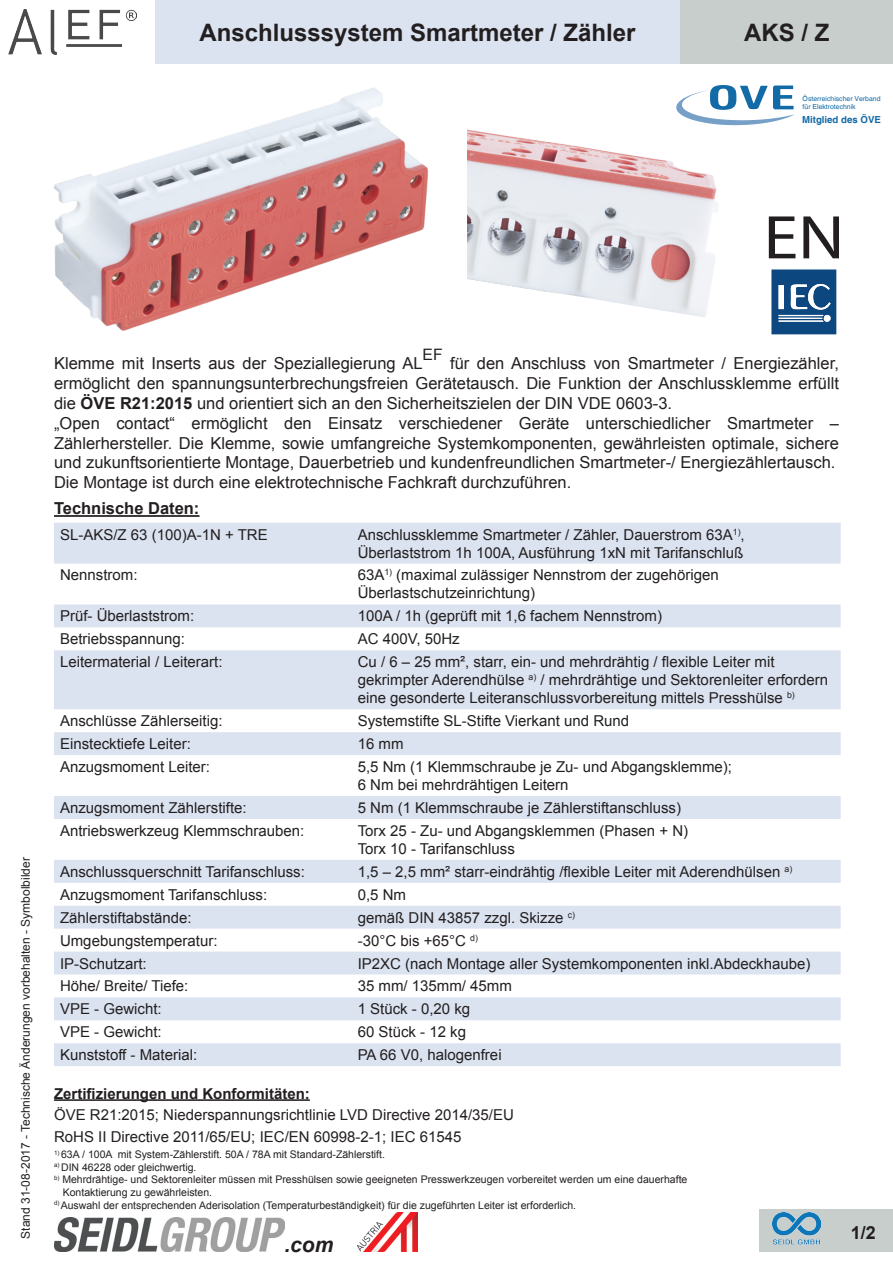
<style>
.page{position:relative;width:893px;height:1263px;background:#fff}
.page>*{position:absolute;margin:0;border:0;box-sizing:border-box;transform-origin:0 0}
.t1{font:700 24px "Arial";color:#231f20}
.t2{font:italic 700 21px "Arial";color:#231f20}
.t3{font:700 18px "Arial";color:#231f20}
.t4{font:16.5px/19.8px "Arial";color:#231f20;text-align:justify}
.t5{font:700 16.5px "Arial";color:#231f20}
.t6{font:15.75px "Arial";color:#231f20}
.t7{font:15px/18px "Arial";color:#231f20}
.t8{font:700 15px "Arial";color:#231f20}
.t9{font:12px "Arial";color:#231f20}
.t10{font:10.5px "Arial";color:#231f20}
.t11{font:700 9.6px "Helvetica";color:#126aa6}
.t12{font:6.9px/8.2px "Helvetica";color:#126aa6}
.s1{font-weight:700}
</style>
<div class="page">
<div style="left:155px;top:0;width:525px;height:64px;background:#dbe3f0"></div>
<div style="left:680px;top:0;width:213px;height:64px;background:#c7cecc"></div>
<div style="left:760px;top:1209px;width:133px;height:42px;background:#c7cecc"></div>
<svg style="left:54px;top:523px;width:787px;height:543px;fill:#dbe3f0"></svg>
<hr style="left:54px;top:515px;width:145px;height:2px;background:#231f20">
<hr style="left:54px;top:1099px;width:256px;height:2px;background:#231f20">
<img style="left:773px;top:1213px;width:48px;height:32px">
<img style="left:54px;top:1217px;width:230px;height:34px">
<svg style="left:721px;top:85px;width:73px;height:40px"></svg>
<svg style="left:769px;top:216px;width:26px;height:42px"></svg>
<svg style="left:803px;top:216px;width:36px;height:42px"></svg>
<svg style="left:771px;top:269px;width:66px;height:66px;background:#3e6c99"></svg>
<img style="left:357px;top:1212px;width:60px;height:40px">
<img style="left:9px;top:9px;width:127px;height:45px">
<img style="left:54px;top:87px;width:374px;height:244px">
<img style="left:468px;top:85px;width:253px;height:232px">
<p class="t1" style="left:199px;top:16px;width:438px">Anschlusssystem Smartmeter / Zähler</p>
<p class="t1" style="left:744px;top:16px;width:87px">AKS / Z</p>
<p class="t12" style="left:803px;top:94px;width:79px">Österreichischer Verband für Elektrotechnik</p>
<p class="t11" style="left:802px;top:114px;width:80px">Mitglied des ÖVE</p>
<p class="t9" style="left:18px;top:1238px;width:383px;rotate:-90deg">Stand 31-08-2017 - Technische Änderungen vorbehalten - Symbolbilder</p>
<p class="t6" style="left:423px;top:345px;width:22px">EF</p>
<p class="t4" style="left:54px;top:354px;width:786px;text-indent:396px">für den Anschluss von Smartmeter / Energiezähler, ermöglicht den spannungsunterbrechungsfreien Gerätetausch. Die Funktion der Anschlussklemme erfüllt die <span class="s1">ÖVE R21:2015</span> und orientiert sich an den Sicherheitszielen der DIN VDE 0603-3.</p>
<p class="t4" style="left:54px;top:413px;width:786px">„Open contact“ ermöglicht den Einsatz verschiedener Geräte unterschiedlicher Smartmeter – Zählerhersteller. Die Klemme, sowie umfangreiche Systemkomponenten, gewährleisten optimale, sichere und zukunftsorientierte Montage, Dauerbetrieb und kundenfreundlichen Smartmeter-/ Energiezählertausch.</p>
<p class="t4" style="left:54px;top:473px;width:519px">Die Montage ist durch eine elektrotechnische Fachkraft durchzuführen.</p>
<p class="t7" style="left:60px;top:525px;width:209px">SL-AKS/Z 63 (100)A-1N + TRE</p>
<p class="t7" style="left:358px;top:525px;width:389px">Anschlussklemme Smartmeter / Zähler, Dauerstrom 63A<sup>1)</sup>,</p>
<p class="t7" style="left:358px;top:543px;width:387px">Überlaststrom 1h 100A, Ausführung 1xN mit Tarifanschluß</p>
<p class="t7" style="left:60px;top:566px;width:79px">Nennstrom:</p>
<p class="t7" style="left:358px;top:566px;width:363px">63A<sup>1)</sup> (maximal zulässiger Nennstrom der zugehörigen</p>
<p class="t7" style="left:358px;top:584px;width:179px">Überlastschutzeinrichtung)</p>
<p class="t7" style="left:60px;top:607px;width:136px">Prüf- Überlaststrom:</p>
<p class="t7" style="left:358px;top:607px;width:306px">100A / 1h (geprüft mit 1,6 fachem Nennstrom)</p>
<p class="t7" style="left:60px;top:630px;width:127px">Betriebsspannung:</p>
<p class="t7" style="left:358px;top:630px;width:104px">AC 400V, 50Hz</p>
<p class="t7" style="left:60px;top:653px;width:164px">Leitermaterial / Leiterart:</p>
<p class="t7" style="left:358px;top:653px;width:418px">Cu / 6 – 25 mm², starr, ein- und mehrdrähtig / flexible Leiter mit</p>
<p class="t7" style="left:358px;top:671px;width:472px">gekrimpter Aderendhülse <sup>a)</sup> / mehrdrähtige und Sektorenleiter erfordern eine gesonderte Leiteranschlussvorbereitung mittels Presshülse <sup>b)</sup></p>
<p class="t7" style="left:60px;top:712px;width:164px">Anschlüsse Zählerseitig:</p>
<p class="t7" style="left:358px;top:712px;width:273px">Systemstifte SL-Stifte Vierkant und Rund</p>
<p class="t7" style="left:60px;top:735px;width:132px">Einstecktiefe Leiter:</p>
<p class="t7" style="left:358px;top:735px;width:47px">16 mm</p>
<p class="t7" style="left:60px;top:758px;width:152px">Anzugsmoment Leiter:</p>
<p class="t7" style="left:358px;top:758px;width:376px">5,5 Nm (1 Klemmschraube je Zu- und Abgangsklemme);</p>
<p class="t7" style="left:358px;top:776px;width:212px">6 Nm bei mehrdrähtigen Leitern</p>
<p class="t7" style="left:60px;top:799px;width:188px">Anzugsmoment Zählerstifte:</p>
<p class="t7" style="left:358px;top:799px;width:325px">5 Nm (1 Klemmschraube je Zählerstiftanschluss)</p>
<p class="t7" style="left:60px;top:822px;width:246px">Antriebswerkzeug Klemmschrauben:</p>
<p class="t7" style="left:358px;top:822px;width:332px">Torx 25 - Zu- und Abgangsklemmen (Phasen + N)</p>
<p class="t7" style="left:358px;top:840px;width:159px">Torx 10 - Tarifanschluss</p>
<p class="t7" style="left:60px;top:863px;width:246px">Anschlussquerschnitt Tarifanschluss:</p>
<p class="t7" style="left:358px;top:863px;width:436px">1,5 – 2,5 mm² starr-eindrähtig /flexible Leiter mit Aderendhülsen <sup>a)</sup></p>
<p class="t7" style="left:60px;top:886px;width:209px">Anzugsmoment Tarifanschluss:</p>
<p class="t7" style="left:358px;top:886px;width:50px">0,5 Nm</p>
<p class="t7" style="left:60px;top:908px;width:133px">Zählerstiftabstände:</p>
<p class="t7" style="left:358px;top:908px;width:219px">gemäß DIN 43857 zzgl. Skizze <sup>c)</sup></p>
<p class="t7" style="left:60px;top:931px;width:159px">Umgebungstemperatur:</p>
<p class="t7" style="left:358px;top:931px;width:122px">-30°C bis +65°C <sup>d)</sup></p>
<p class="t7" style="left:60px;top:954px;width:88px">IP-Schutzart:</p>
<p class="t7" style="left:358px;top:954px;width:454px">IP2XC (nach Montage aller Systemkomponenten inkl.Abdeckhaube)</p>
<p class="t7" style="left:60px;top:977px;width:130px">Höhe/ Breite/ Tiefe:</p>
<p class="t7" style="left:358px;top:977px;width:156px">35 mm/ 135mm/ 45mm</p>
<p class="t7" style="left:60px;top:1000px;width:103px">VPE - Gewicht:</p>
<p class="t7" style="left:358px;top:1000px;width:114px">1 Stück - 0,20 kg</p>
<p class="t7" style="left:60px;top:1023px;width:103px">VPE - Gewicht:</p>
<p class="t7" style="left:358px;top:1023px;width:110px">60 Stück - 12 kg</p>
<p class="t7" style="left:60px;top:1046px;width:139px">Kunststoff - Material:</p>
<p class="t7" style="left:358px;top:1046px;width:145px">PA 66 V0, halogenfrei</p>
<p class="t4" style="left:54px;top:354px;width:370px">Klemme mit Inserts aus der Speziallegierung AL</p>
<p class="t5" style="left:54px;top:497px;width:147px">Technische Daten:</p>
<p class="t8" style="left:54px;top:1083px;width:257px">Zertifizierungen und Konformitäten:</p>
<p class="t7" style="left:54px;top:1106px;width:461px">ÖVE R21:2015; Niederspannungsrichtlinie LVD Directive 2014/35/EU</p>
<p class="t7" style="left:54px;top:1128px;width:409px">RoHS II Directive 2011/65/EU; IEC/EN 60998-2-1; IEC 61545</p>
<p class="t10" style="left:54px;top:1147px;width:333px"><sup>1)</sup> 63A / 100A mit System-Zählerstift. 50A / 78A mit Standard-Zählerstift.</p>
<p class="t10" style="left:54px;top:1160px;width:144px"><sup>a)</sup> DIN 46228 oder gleichwertig.</p>
<p class="t10" style="left:54px;top:1173px;width:635px"><sup>b)</sup> Mehrdrähtige- und Sektorenleiter müssen mit Presshülsen sowie geeigneten Presswerkzeugen vorbereitet werden um eine dauerhafte</p>
<p class="t10" style="left:63px;top:1185px;width:151px">Kontaktierung zu gewährleisten.</p>
<p class="t10" style="left:54px;top:1198px;width:524px"><sup>d)</sup> Auswahl der entsprechenden Aderisolation (Temperaturbeständigkeit) für die zugeführten Leiter ist erforderlich.</p>
<p class="t2" style="left:284px;top:1230px;width:51px">.com</p>
<p class="t3" style="left:851px;top:1220px;width:27px">1/2</p>
</div>
